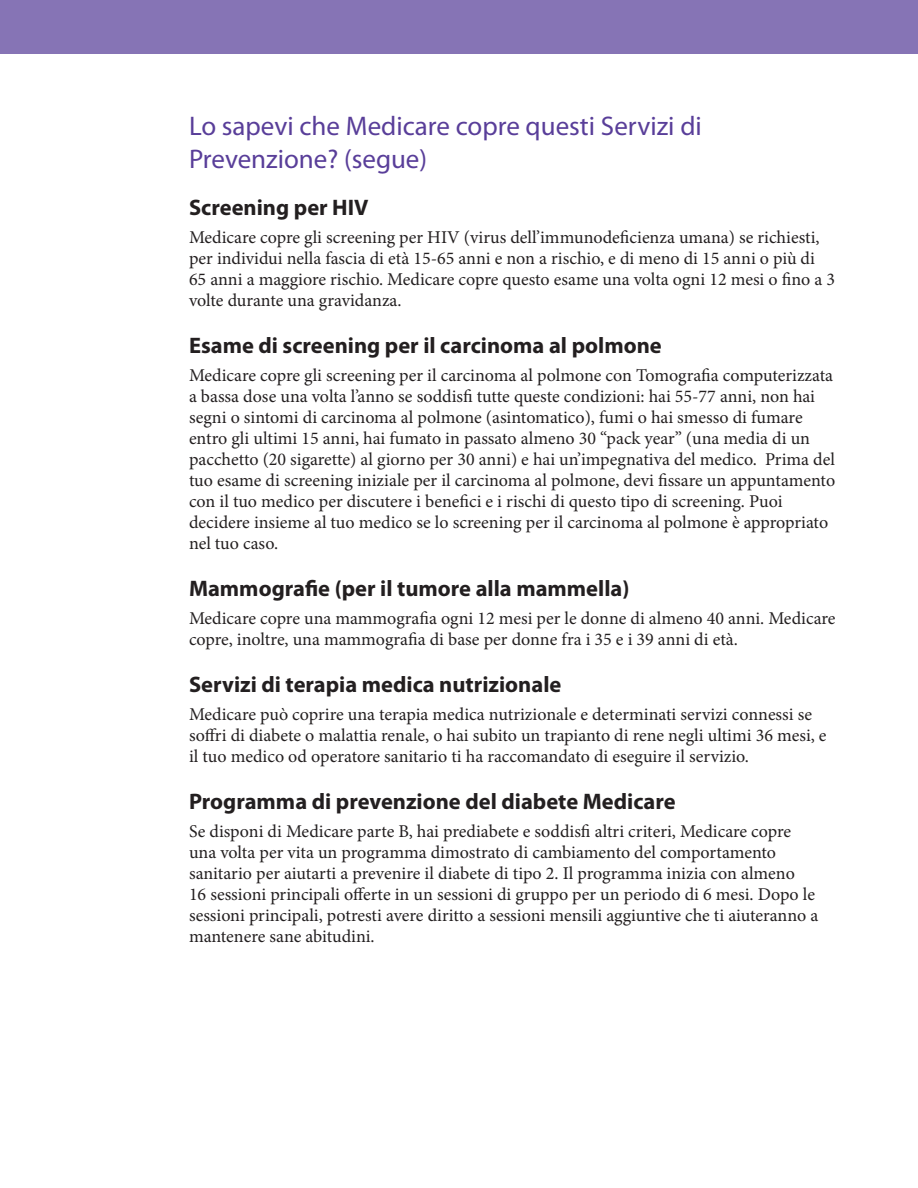
<style>
.page{position:relative;width:918px;height:1188px;background:#fff}
.page>*{position:absolute;margin:0;border:0;box-sizing:border-box;transform-origin:0 0}
.t1{font:27px/32.4px "Myriad Pro";color:#593e99}
.t2{font:700 22.5px "Myriad Pro";color:#231f20}
.t3{font:18px/21px "Minion Pro";color:#231f20}
</style>
<div class="page">
<div style="left:0;top:0;width:918px;height:54px;background:#8674b5"></div>
<h2 class="t1" style="left:189px;top:110px;width:514px">Lo sapevi che Medicare copre questi Servizi di<br>Prevenzione? (segue)</h2>
<h2 class="t2" style="left:189px;top:193px;width:181px">Screening per HIV</h2>
<p class="t3" style="left:189px;top:227px;width:648px">Medicare copre gli screening per HIV (virus dell’immunodeficienza umana) se richiesti, per individui nella fascia di età 15-65 anni e non a rischio, e di meno di 15 anni o più di 65 anni a maggiore rischio. Medicare copre questo esame una volta ogni 12 mesi o fino a 3 volte durante una gravidanza.</p>
<h2 class="t2" style="left:189px;top:331px;width:474px">Esame di screening per il carcinoma al polmone</h2>
<p class="t3" style="left:189px;top:365px;width:648px">Medicare copre gli screening per il carcinoma al polmone con Tomografia computerizzata a bassa dose una volta l’anno se soddisfi tutte queste condizioni: hai 55-77 anni, non hai segni o sintomi di carcinoma al polmone (asintomatico), fumi o hai smesso di fumare entro gli ultimi 15 anni, hai fumato in passato almeno 30 “pack year” (una media di un pacchetto (20 sigarette) al giorno per 30 anni) e hai un’impegnativa del medico. Prima del tuo esame di screening iniziale per il carcinoma al polmone, devi fissare un appuntamento con il tuo medico per discutere i benefici e i rischi di questo tipo di screening. Puoi decidere insieme al tuo medico se lo screening per il carcinoma al polmone è appropriato nel tuo caso.</p>
<h2 class="t2" style="left:189px;top:574px;width:442px">Mammografie (per il tumore alla mammella)</h2>
<p class="t3" style="left:189px;top:608px;width:648px">Medicare copre una mammografia ogni 12 mesi per le donne di almeno 40 anni. Medicare copre, inoltre, una mammografia di base per donne fra i 35 e i 39 anni di età.</p>
<h2 class="t2" style="left:189px;top:670px;width:374px">Servizi di terapia medica nutrizionale</h2>
<p class="t3" style="left:189px;top:704px;width:639px">Medicare può coprire una terapia medica nutrizionale e determinati servizi connessi se soffri di diabete o malattia renale, o hai subito un trapianto di rene negli ultimi 36 mesi, e il tuo medico od operatore sanitario ti ha raccomandato di eseguire il servizio.</p>
<h2 class="t2" style="left:189px;top:787px;width:488px">Programma di prevenzione del diabete Medicare</h2>
<p class="t3" style="left:189px;top:821px;width:631px">Se disponi di Medicare parte B, hai prediabete e soddisfi altri criteri, Medicare copre una volta per vita un programma dimostrato di cambiamento del comportamento sanitario per aiutarti a prevenire il diabete di tipo 2. Il programma inizia con almeno<br>16 sessioni principali offerte in un sessioni di gruppo per un periodo di 6 mesi. Dopo le sessioni principali, potresti avere diritto a sessioni mensili aggiuntive che ti aiuteranno a mantenere sane abitudini.</p>
</div>
